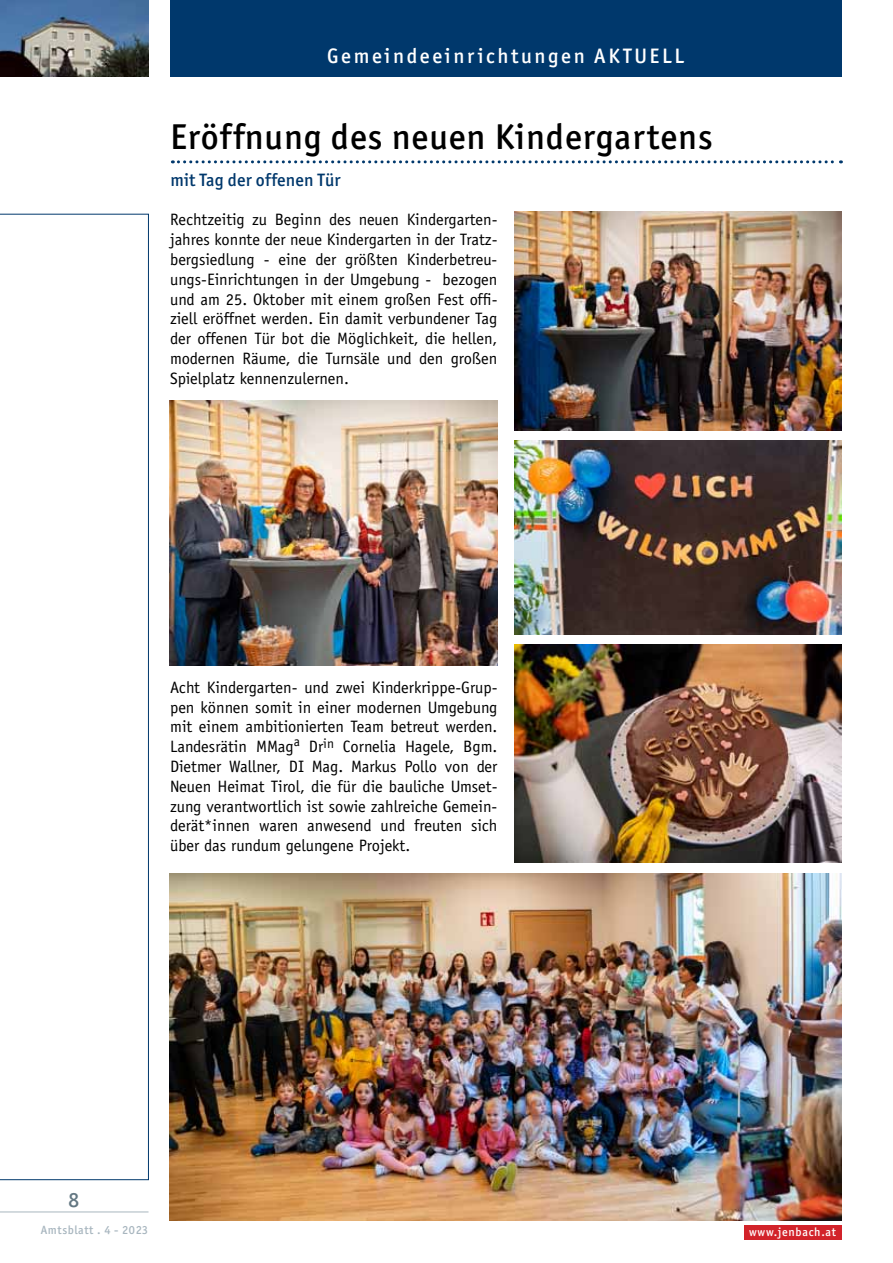
<style>
.page{position:relative;width:893px;height:1263px;background:#fff}
.page>*{position:absolute;margin:0;border:0;box-sizing:border-box;transform-origin:0 0}
.t1{font:500 36px "Officina San ITC";letter-spacing:.025em;color:#000}
.t2{font:500 21px "Officina San ITC";letter-spacing:.125em;color:#fff}
.t3{font:500 21px "Officina San ITC";color:#647883}
.t4{font:500 18px "Officina San ITC";letter-spacing:.01em;color:#00386c}
.t5{font:16.5px/19.8px "Officina Sans";color:#000;text-align:justify}
.t6{font:500 12px "Officina San ITC";letter-spacing:.05em;color:#a8b6bf}
.t7{font:500 12px "Officina San ITC";letter-spacing:.06em;color:#fff}
</style>
<div class="page">
<div style="left:744px;top:1225px;width:98px;height:14px;background:#d2232a"></div>
<div style="left:170px;top:0;width:672px;height:77px;background:#00386c"></div>
<img style="left:0;top:0;width:148px;height:77px">
<hr style="left:0;top:1211px;width:149px;height:1px;background:#a8b6bf">
<svg style="left:0;top:214px;width:149px;height:966px"></svg>
<svg style="left:172px;top:160px;width:669px;height:3px"></svg>
<img style="left:170px;top:874px;width:672px;height:346px">
<img style="left:514px;top:212px;width:328px;height:218px">
<img style="left:514px;top:644px;width:328px;height:218px">
<img style="left:514px;top:440px;width:328px;height:194px">
<img style="left:170px;top:400px;width:327px;height:266px">
<p class="t2" style="left:327px;top:43px;width:358px">Gemeindeeinrichtungen AKTUELL</p>
<h1 class="t1" style="left:170px;top:115px;width:544px">Eröffnung des neuen Kindergartens</h1>
<p class="t4" style="left:170px;top:170px;width:172px">mit Tag der offenen Tür</p>
<p class="t5" style="left:170px;top:210px;width:329px">Rechtzeitig zu Beginn des neuen Kindergarten&shy;jahres konnte der neue Kindergarten in der Tratz&shy;bergsiedlung - eine der größten Kinderbetreu&shy;ungs-Einrichtungen in der Umgebung - bezogen und am 25. Oktober mit einem großen Fest offi&shy;ziell eröffnet werden. Ein damit verbundener Tag der offenen Tür bot die Möglichkeit, die hellen, modernen Räume, die Turnsäle und den großen Spielplatz kennenzulernen.</p>
<p class="t5" style="left:170px;top:677px;width:329px">Acht Kindergarten- und zwei Kinderkrippe-Grup&shy;pen können somit in einer modernen Umgebung mit einem ambitionierten Team betreut werden.<br>Landesrätin MMag<sup>a</sup> Dr<sup>in</sup> Cornelia Hagele, Bgm.<br>Dietmer Wallner, DI Mag. Markus Pollo von der Neuen Heimat Tirol, die für die bauliche Umset&shy;zung verantwortlich ist sowie zahlreiche Gemein&shy;derät*innen waren anwesend und freuten sich über das rundum gelungene Projekt.</p>
<p class="t3" style="left:69px;top:1187px;width:12px">8</p>
<p class="t6" style="left:41px;top:1222px;width:109px">Amtsblatt . 4 - 2023</p>
<p class="t7" style="left:749px;top:1225px;width:88px">www.jenbach.at</p>
</div>
